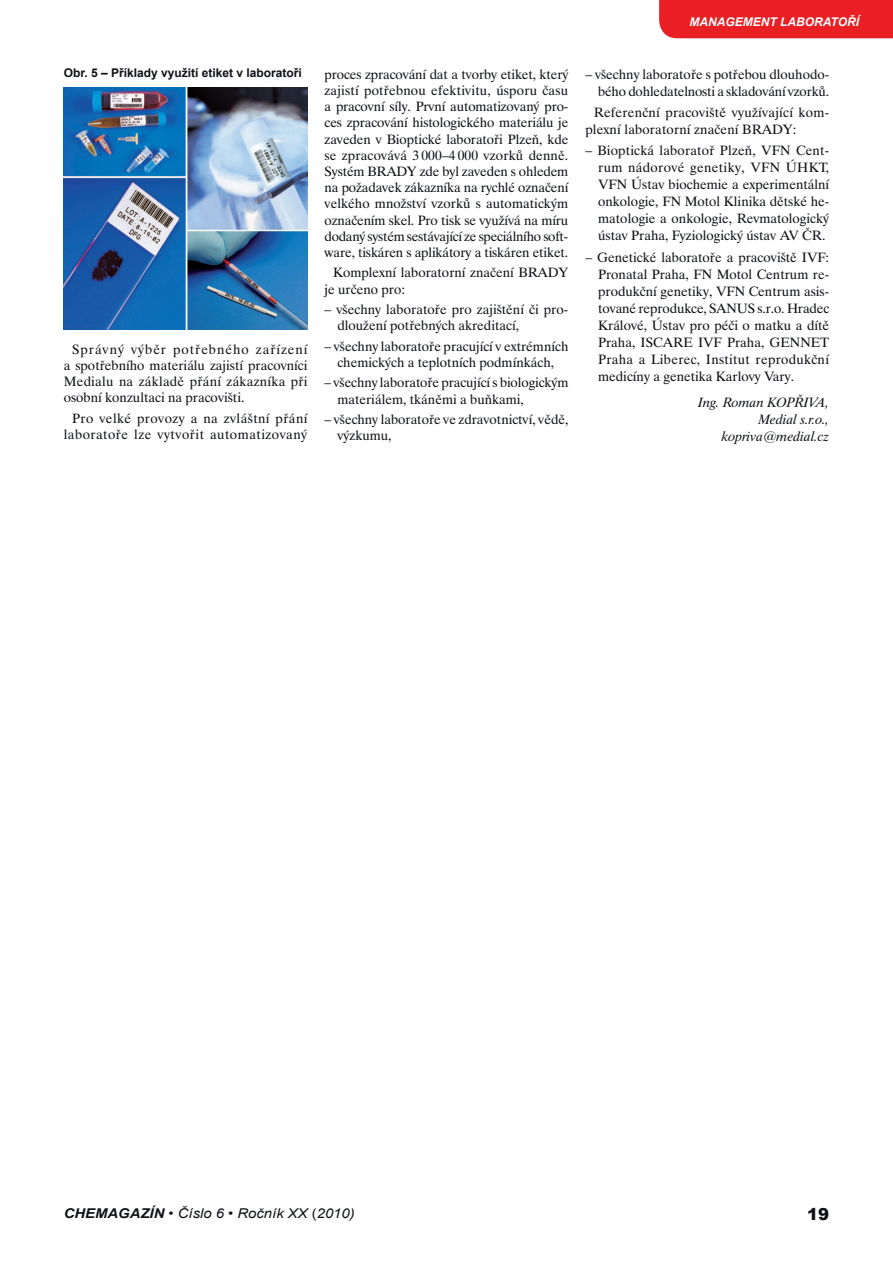
<style>
.page{position:relative;width:893px;height:1263px;background:#fff}
.page>*{position:absolute;margin:0;border:0;box-sizing:border-box;transform-origin:0 0}
.t1{font:900 16.5px "Arial";color:#0f1117}
.Základní_text{font:13.5px/16.2px "Dutch 801 BTCE";color:#0f1117;text-align:justify}
.Základní_text-2{font:13.5px/16.2px "Dutch 801 BTCE";letter-spacing:.035em;color:#0f1117;text-align:right}
.Základní_text-3{font:13.5px/17px "Dutch 801 BTCE";letter-spacing:.02em;color:#0f1117}
.Jméno_autora_za_odst{font:italic 13.5px/17px "Dutch 801 BTCE";color:#0f1117;text-align:right}
.t2{font:italic 13.5px "Arial";color:#0f1117;scale:1.1 1}
.Obr_Tab{font:700 12px "Arial";color:#0f1117}
.Hlavička{font:italic 700 12px "Arial";color:#fff}
.s1{font-weight:700}
.s2{font-style:normal}
</style>
<div class="page">
<div style="left:659px;top:0;width:234px;height:38px;background:#e91f24"></div>
<img style="left:64px;top:88px;width:243px;height:241px">
<p class="Obr_Tab" style="left:64px;top:65px;width:240px">Obr. 5 – Příklady využití etiket v laboratoři</p>
<p class="Základní_text" style="left:64px;top:341px;width:245px;text-indent:8px">Správný výběr potřebného zařízení a spotřebního materiálu zajistí pracovníci Medialu na základě přání zákazníka při osobní konzultaci na pracovišti.</p>
<p class="Základní_text-2" style="left:64px;top:410px;width:245px">Pro velké provozy a na zvláštní přání laboratoře lze vytvořit automatizovaný</p>
<p class="Základní_text" style="left:325px;top:66px;width:245px">proces zpracování dat a tvorby etiket, který zajistí potřebnou efektivitu, úsporu času a pracovní síly. První automatizovaný pro&shy;ces zpracování histologického materiálu je zaveden v Bioptické laboratoři Plzeň, kde se zpracovává 3 000–4 000 vzorků denně.<br>Systém BRADY zde byl zaveden s ohledem na požadavek zákazníka na rychlé označení velkého množství vzorků s automatickým označením skel. Pro tisk se využívá na míru dodaný systém sestávající ze speciálního soft&shy;ware, tiskáren s aplikátory a tiskáren etiket.</p>
<p class="Základní_text" style="left:325px;top:264px;width:245px;text-indent:8px">Komplexní laboratorní značení BRADY je určeno pro:</p>
<p class="Základní_text" style="left:337px;top:301px;width:233px;text-indent:-13px">– všechny laboratoře pro zajištění či pro&shy;dloužení potřebných akreditací,</p>
<p class="Základní_text" style="left:325px;top:338px;width:245px;text-align:center">– všechny laboratoře pracující v extrémních chemických a teplotních podmínkách,</p>
<p class="Základní_text" style="left:337px;top:375px;width:233px;text-indent:-13px">– všechny laboratoře pracující s biologickým materiálem, tkáněmi a buňkami,</p>
<p class="Základní_text" style="left:337px;top:411px;width:233px;text-indent:-13px">– všechny laboratoře ve zdravotnictví, vědě, výzkumu,</p>
<p class="Hlavička" style="left:689px;top:14px;width:171px">MANAGEMENT LABORATOŘÍ</p>
<p class="Základní_text" style="left:585px;top:65px;width:245px;line-height:17px;text-align:right">– všechny laboratoře s potřebou dlouhodo&shy;bého dohledatelnosti a skladování vzorků.</p>
<p class="Základní_text-3" style="left:585px;top:104px;width:245px;text-indent:8px">Referenční pracoviště využívající kom&shy;plexní laboratorní značení BRADY:</p>
<p class="Základní_text" style="left:598px;top:142px;width:233px;line-height:17px;text-indent:-13px">– Bioptická laboratoř Plzeň, VFN Cent&shy;rum nádorové genetiky, VFN ÚHKT, VFN Ústav biochemie a experimentální onkologie, FN Motol Klinika dětské he&shy;matologie a onkologie, Revmatologický ústav Praha, Fyziologický ústav AV ČR.</p>
<p class="Základní_text" style="left:598px;top:249px;width:233px;line-height:17px;text-indent:-13px">– Genetické laboratoře a pracoviště IVF:<br>Pronatal Praha, FN Motol Centrum re&shy;produkční genetiky, VFN Centrum asis&shy;tované reprodukce, SANUS s.r.o. Hradec Králové, Ústav pro péči o matku a dítě Praha, ISCARE IVF Praha, GENNET Praha a Liberec, Institut reprodukční medicíny a genetika Karlovy Vary.</p>
<p class="Jméno_autora_za_odst" style="left:698px;top:393px;width:132px">Ing. Roman KOPŘIVA,<br>Medial s.r.o., kopriva@medial.cz</p>
<p class="t2" style="left:64px;top:1204px;width:266px"><span class="s1">CHEMAGAZÍN</span> • Číslo 6 • Ročník XX <span class="s2">(</span>2010)</p>
<p class="t1" style="left:807px;top:1202px;width:24px">19</p>
</div>
